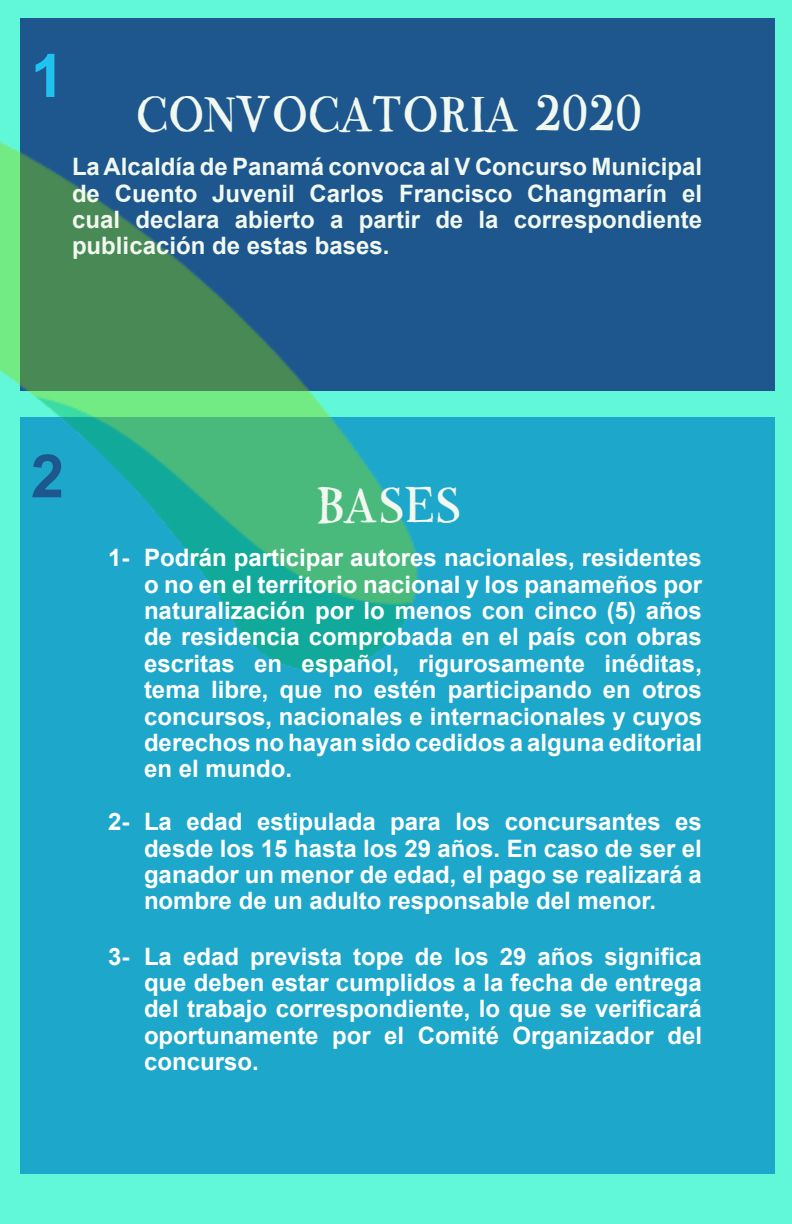
<style>
.page{position:relative;width:792px;height:1224px;background:#61f7d9}
.page>*{position:absolute;margin:0;border:0;box-sizing:border-box;transform-origin:0 0}
.t1{font:700 60px "Arial";color:#20c2f0}
.t2{font:700 60px "Arial";color:#1d578d}
.t3{font:50px "Bodo Flo";color:#f1f8ef}
.t4{font:700 24px/26.4px "Arial";color:#fff;text-align:justify}
.t5{font:700 24px/26.4px "Arial";color:#f1f8ef;text-align:justify}
</style>
<div class="page">
<div style="left:20px;top:417px;width:755px;height:757px;background:#1da7cb"></div>
<div style="left:20px;top:18px;width:755px;height:372px;background:#1d578d"></div>
<img style="left:0;top:141px;width:461px;height:531px">
<p class="t1" style="left:31px;top:36px;width:35px">1</p>
<p class="t3" style="left:134px;top:84px;width:508px">CONVOCATORIA 2020</p>
<p class="t5" style="left:72px;top:154px;width:632px">La Alcaldía de Panamá convoca al V Concurso Municipal de Cuento Juvenil Carlos Francisco Changmarín el cual declara abierto a partir de la correspondiente publicación de estas bases.</p>
<p class="t2" style="left:31px;top:437px;width:35px">2</p>
<p class="t3" style="left:315px;top:475px;width:146px">BASES</p>
<p class="t4" style="left:144px;top:545px;width:560px;text-indent:-36px">1- Podrán participar autores nacionales, residentes o no en el territorio nacional y los panameños por naturalización por lo menos con cinco (5) años de residencia comprobada en el país con obras escritas en español, rigurosamente inéditas, tema libre, que no estén participando en otros concursos, nacionales e internacionales y cuyos derechos no hayan sido cedidos a alguna editorial en el mundo.</p>
<p class="t4" style="left:144px;top:809px;width:560px;text-indent:-36px">2- La edad estipulada para los concursantes es desde los 15 hasta los 29 años. En caso de ser el ganador un menor de edad, el pago se realizará a nombre de un adulto responsable del menor.</p>
<p class="t4" style="left:144px;top:944px;width:560px;text-indent:-36px">3- La edad prevista tope de los 29 años significa que deben estar cumplidos a la fecha de entrega del trabajo correspondiente, lo que se verificará oportunamente por el Comité Organizador del concurso.</p>
</div>
